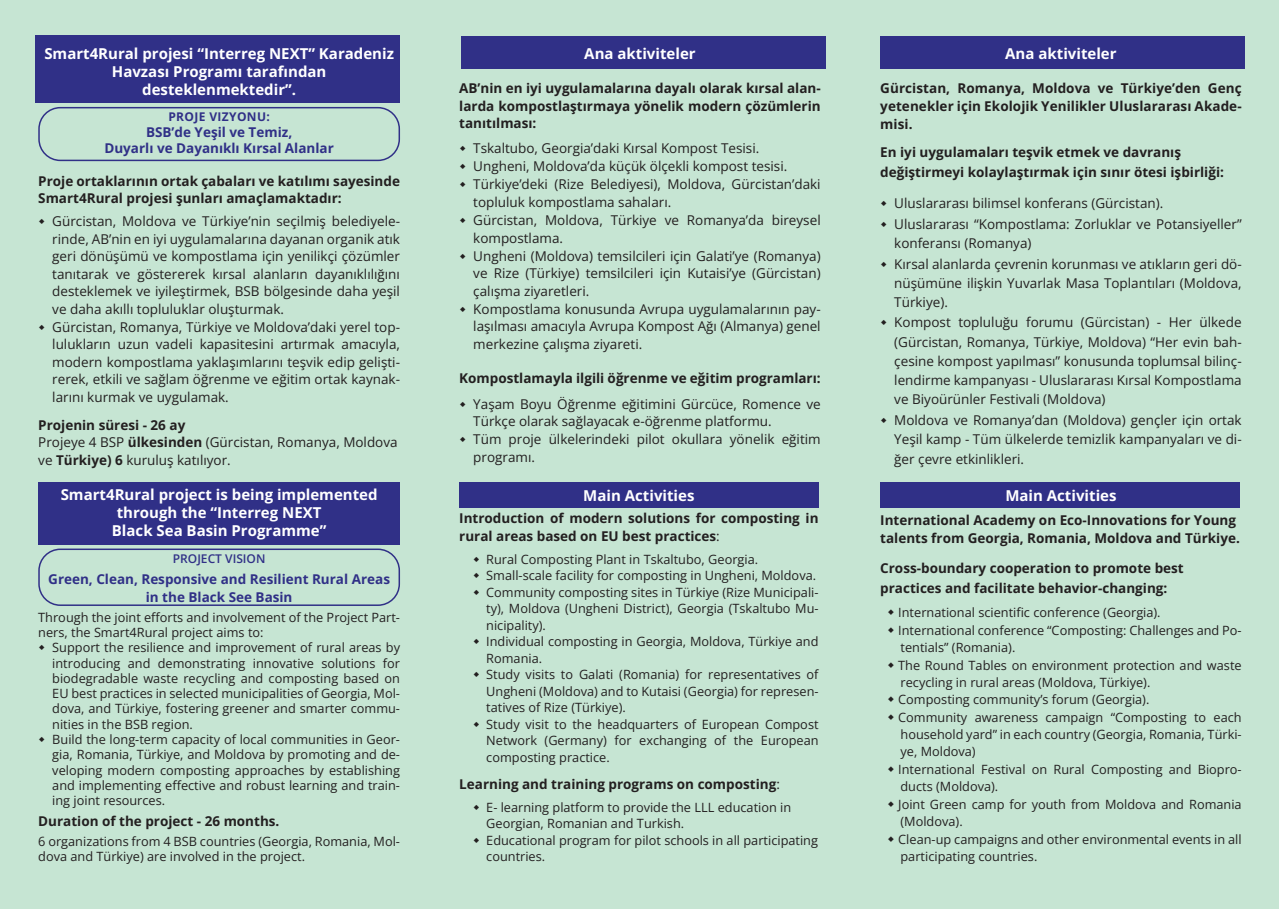
<style>
.page{position:relative;width:1280px;height:910px;background:#fff}
.page>*{position:absolute;margin:0;border:0;box-sizing:border-box;transform-origin:0 0}
.t1{font:700 15px/18px "Open Sans";color:#fff;text-align:center}
.t2{font:13.5px/17.5px "Open Sans";color:#231f20;text-align:justify}
.t3{font:700 13.5px/17.5px "Open Sans";color:#231f20}
.t4{font:700 13.5px/16.2px "Open Sans";color:#303087;text-align:center}
.List_Paragraph{font:12.75px/15.3px "Open Sans";color:#231f20}
.t5{font:700 12px "Open Sans";letter-spacing:.03em;color:#303087}
.t6{font:600 12px "Open Sans";color:#303087}
.s1{font-weight:700}
.s2{font-weight:400}
</style>
<div class="page">
<div style="left:0;top:0;width:1278px;height:908px;background:#c6e5d3"></div>
<div style="left:880px;top:482px;width:359px;height:26px;background:#303087"></div>
<div style="left:459px;top:482px;width:360px;height:26px;background:#303087"></div>
<div style="left:38px;top:482px;width:361px;height:63px;background:#303087"></div>
<div style="left:36px;top:36px;width:364px;height:67px;background:#303087"></div>
<div style="left:461px;top:36px;width:364px;height:33px;background:#303087"></div>
<div style="left:38px;top:107px;width:362px;height:54px;border:2px solid #303087;border-radius:21px"></div>
<div style="left:38px;top:549px;width:362px;height:57px;border:2px solid #303087;border-radius:21px"></div>
<div style="left:880px;top:36px;width:364px;height:33px;background:#303087"></div>
<p class="t1" style="left:44px;top:44px;width:351px">Smart4Rural projesi “Interreg NEXT” Karadeniz<br>Havzası Programı tarafından desteklenmektedir”.</p>
<p class="t5" style="left:168px;top:108px;width:103px">PROJE VIZYONU:</p>
<p class="t4" style="left:104px;top:124px;width:231px">BSB’de Yeşil ve Temiz,<br>Duyarlı ve Dayanıklı Kırsal Alanlar</p>
<p class="t3" style="left:38px;top:172px;width:363px">Proje ortaklarının ortak çabaları ve katılımı sayesinde<br>Smart4Rural projesi şunları amaçlamaktadır:</p>
<p class="t2" style="left:52px;top:212px;width:349px">Gürcistan, Moldova ve Türkiye’nin seçilmiş belediyele&shy;rinde, AB’nin en iyi uygulamalarına dayanan organik atık geri dönüşümü ve kompostlama için yenilikçi çözümler tanıtarak ve göstererek kırsal alanların dayanıklılığını desteklemek ve iyileştirmek, BSB bölgesinde daha yeşil ve daha akıllı topluluklar oluşturmak.</p>
<p class="t2" style="left:52px;top:317px;width:349px">Gürcistan, Romanya, Türkiye ve Moldova’daki yerel top&shy;lulukların uzun vadeli kapasitesini artırmak amacıyla, modern kompostlama yaklaşımlarını teşvik edip gelişti&shy;rerek, etkili ve sağlam öğrenme ve eğitim ortak kaynak&shy;larını kurmak ve uygulamak.</p>
<p class="t3" style="left:38px;top:416px;width:149px">Projenin süresi - 26 ay</p>
<p class="t2" style="left:38px;top:433px;width:361px">Projeye 4 BSP <span class="s1">ülkesinden</span> (Gürcistan, Romanya, Moldova ve <span class="s1">Türkiye) 6</span> kuruluş katılıyor.</p>
<p class="t1" style="left:61px;top:485px;width:318px">Smart4Rural project is being implemented through the “Interreg NEXT<br>Black Sea Basin Programme”</p>
<p class="t6" style="left:173px;top:551px;width:94px">PROJECT VISION</p>
<p class="t4" style="left:48px;top:570px;width:343px">Green, Clean, Responsive and Resilient Rural Areas</p>
<p class="t4" style="left:146px;top:588px;width:148px">in the Black See Basin</p>
<p class="List_Paragraph" style="left:38px;top:609px;width:363px">Through the joint efforts and involvement of the Project Part&shy;ners, the Smart4Rural project aims to:</p>
<p class="List_Paragraph" style="left:52px;top:640px;width:349px;text-align:justify">Support the resilience and improvement of rural areas by introducing and demonstrating innovative solutions for biodegradable waste recycling and composting based on EU best practices in selected municipalities of Georgia, Mol&shy;dova, and Türkiye, fostering greener and smarter commu&shy;nities in the BSB region.</p>
<p class="List_Paragraph" style="left:52px;top:731px;width:349px;text-align:justify">Build the long-term capacity of local communities in Geor&shy;gia, Romania, Türkiye, and Moldova by promoting and de&shy;veloping modern composting approaches by establishing and implementing effective and robust learning and train&shy;ing joint resources.</p>
<p class="t3" style="left:38px;top:812px;width:243px">Duration of the project - 26 months.</p>
<p class="List_Paragraph" style="left:38px;top:833px;width:363px">6 organizations from 4 BSB countries (Georgia, Romania, Mol&shy;dova and Türkiye) are involved in the project.</p>
<p class="t1" style="left:584px;top:44px;width:113px">Ana aktiviteler</p>
<p class="t3" style="left:459px;top:79px;width:363px;text-align:justify">AB’nin en iyi uygulamalarına dayalı olarak kırsal alan&shy;larda kompostlaştırmaya yönelik modern çözümlerin tanıtılması:</p>
<p class="t2" style="left:473px;top:139px;width:288px">Tskaltubo, Georgia’daki Kırsal Kompost Tesisi.</p>
<p class="t2" style="left:473px;top:157px;width:316px">Ungheni, Moldova’da küçük ölçekli kompost tesisi.</p>
<p class="t2" style="left:473px;top:175px;width:349px">Türkiye’deki (Rize Belediyesi), Moldova, Gürcistan’daki topluluk kompostlama sahaları.</p>
<p class="t2" style="left:473px;top:211px;width:349px">Gürcistan, Moldova, Türkiye ve Romanya’da bireysel kompostlama.</p>
<p class="t2" style="left:473px;top:247px;width:349px">Ungheni (Moldova) temsilcileri için Galati’ye (Romanya) ve Rize (Türkiye) temsilcileri için Kutaisi’ye (Gürcistan) çalışma ziyaretleri.</p>
<p class="t2" style="left:473px;top:300px;width:349px">Kompostlama konusunda Avrupa uygulamalarının pay&shy;laşılması amacıyla Avrupa Kompost Ağı (Almanya) genel merkezine çalışma ziyareti.</p>
<p class="t3" style="left:459px;top:369px;width:363px">Kompostlamayla ilgili öğrenme ve eğitim programları:</p>
<p class="t2" style="left:473px;top:395px;width:349px">Yaşam Boyu Öğrenme eğitimini Gürcüce, Romence ve<br>Türkçe olarak sağlayacak e-öğrenme platformu.</p>
<p class="t2" style="left:473px;top:430px;width:349px">Tüm proje ülkelerindeki pilot okullara yönelik eğitim programı.</p>
<p class="t1" style="left:583px;top:486px;width:113px">Main Activities</p>
<p class="t3" style="left:459px;top:509px;width:361px;line-height:18.1px">Introduction of modern solutions for composting in rural areas based on EU best practices<span class="s2">:</span></p>
<p class="List_Paragraph" style="left:486px;top:551px;width:273px">Rural Composting Plant in Tskaltubo, Georgia.</p>
<p class="List_Paragraph" style="left:486px;top:568px;width:331px">Small-scale facility for composting in Ungheni, Moldova.</p>
<p class="List_Paragraph" style="left:486px;top:584px;width:334px;line-height:16.5px;text-align:justify">Community composting sites in Türkiye (Rize Municipali&shy;ty), Moldova (Ungheni District), Georgia (Tskaltubo Mu&shy;nicipality).</p>
<p class="List_Paragraph" style="left:486px;top:633px;width:334px;line-height:16.5px">Individual composting in Georgia, Moldova, Türkiye and<br>Romania.</p>
<p class="List_Paragraph" style="left:486px;top:666px;width:334px;line-height:16.5px;text-align:justify">Study visits to Galati (Romania) for representatives of Ungheni (Moldova) and to Kutaisi (Georgia) for represen&shy;tatives of Rize (Türkiye).</p>
<p class="List_Paragraph" style="left:486px;top:716px;width:334px;line-height:16.5px;text-align:justify">Study visit to the headquarters of European Compost Network (Germany) for exchanging of the European composting practice.</p>
<p class="t3" style="left:459px;top:775px;width:322px">Learning and training programs on composting<span class="s2">:</span></p>
<p class="List_Paragraph" style="left:486px;top:798px;width:306px;line-height:16.5px">E- learning platform to provide the LLL education in<br>Georgian, Romanian and Turkish.</p>
<p class="List_Paragraph" style="left:486px;top:831px;width:333px;line-height:16.5px">Educational program for pilot schools in all participating countries.</p>
<p class="t1" style="left:1005px;top:44px;width:113px">Ana aktiviteler</p>
<p class="t3" style="left:880px;top:79px;width:363px;line-height:18.1px;text-align:justify">Gürcistan, Romanya, Moldova ve Türkiye’den Genç yetenekler için Ekolojik Yenilikler Uluslararası Akade&shy;misi.</p>
<p class="t3" style="left:880px;top:142px;width:345px;line-height:20px">En iyi uygulamaları teşvik etmek ve davranış değiştirmeyi kolaylaştırmak için sınır ötesi işbirliği:</p>
<p class="t2" style="left:894px;top:194px;width:271px">Uluslararası bilimsel konferans (Gürcistan).</p>
<p class="t2" style="left:894px;top:214px;width:349px;line-height:19px">Uluslararası “Kompostlama: Zorluklar ve Potansiyeller” konferansı (Romanya)</p>
<p class="t2" style="left:894px;top:254px;width:349px;line-height:19px">Kırsal alanlarda çevrenin korunması ve atıkların geri dö&shy;nüşümüne ilişkin Yuvarlak Masa Toplantıları (Moldova, Türkiye).</p>
<p class="t2" style="left:894px;top:313px;width:349px;line-height:19px">Kompost topluluğu forumu (Gürcistan) - Her ülkede (Gürcistan, Romanya, Türkiye, Moldova) “Her evin bah&shy;çesine kompost yapılması” konusunda toplumsal bilinç&shy;lendirme kampanyası - Uluslararası Kırsal Kompostlama ve Biyoürünler Festivali (Moldova)</p>
<p class="t2" style="left:894px;top:409px;width:349px;line-height:19.6px">Moldova ve Romanya’dan (Moldova) gençler için ortak Yeşil kamp - Tüm ülkelerde temizlik kampanyaları ve di&shy;ğer çevre etkinlikleri.</p>
<p class="t1" style="left:1005px;top:487px;width:113px">Main Activities</p>
<p class="t3" style="left:880px;top:511px;width:361px">International Academy on Eco-Innovations for Young talents from Georgia, Romania, Moldova and Türkiye.</p>
<p class="t3" style="left:880px;top:558px;width:305px;line-height:19.6px">Cross-boundary cooperation to promote best practices and facilitate behavior-changing:</p>
<p class="List_Paragraph" style="left:898px;top:604px;width:264px">International scientific conference (Georgia).</p>
<p class="List_Paragraph" style="left:898px;top:621px;width:345px;line-height:17px">International conference “Composting: Challenges and Po&shy;tentials” (Romania).</p>
<p class="List_Paragraph" style="left:898px;top:656px;width:345px;line-height:17px">The Round Tables on environment protection and waste recycling in rural areas (Moldova, Türkiye).</p>
<p class="List_Paragraph" style="left:898px;top:692px;width:253px">Composting community’s forum (Georgia).</p>
<p class="List_Paragraph" style="left:898px;top:709px;width:345px;line-height:17px;text-align:justify">Community awareness campaign “Composting to each household yard” in each country (Georgia, Romania, Türki&shy;ye, Moldova)</p>
<p class="List_Paragraph" style="left:898px;top:761px;width:345px;line-height:17px">International Festival on Rural Composting and Biopro&shy;ducts (Moldova).</p>
<p class="List_Paragraph" style="left:898px;top:795px;width:345px;line-height:17px">Joint Green camp for youth from Moldova and Romania (Moldova).</p>
<p class="List_Paragraph" style="left:898px;top:830px;width:345px;line-height:17px">Clean-up campaigns and other environmental events in all participating countries.</p>
</div>
